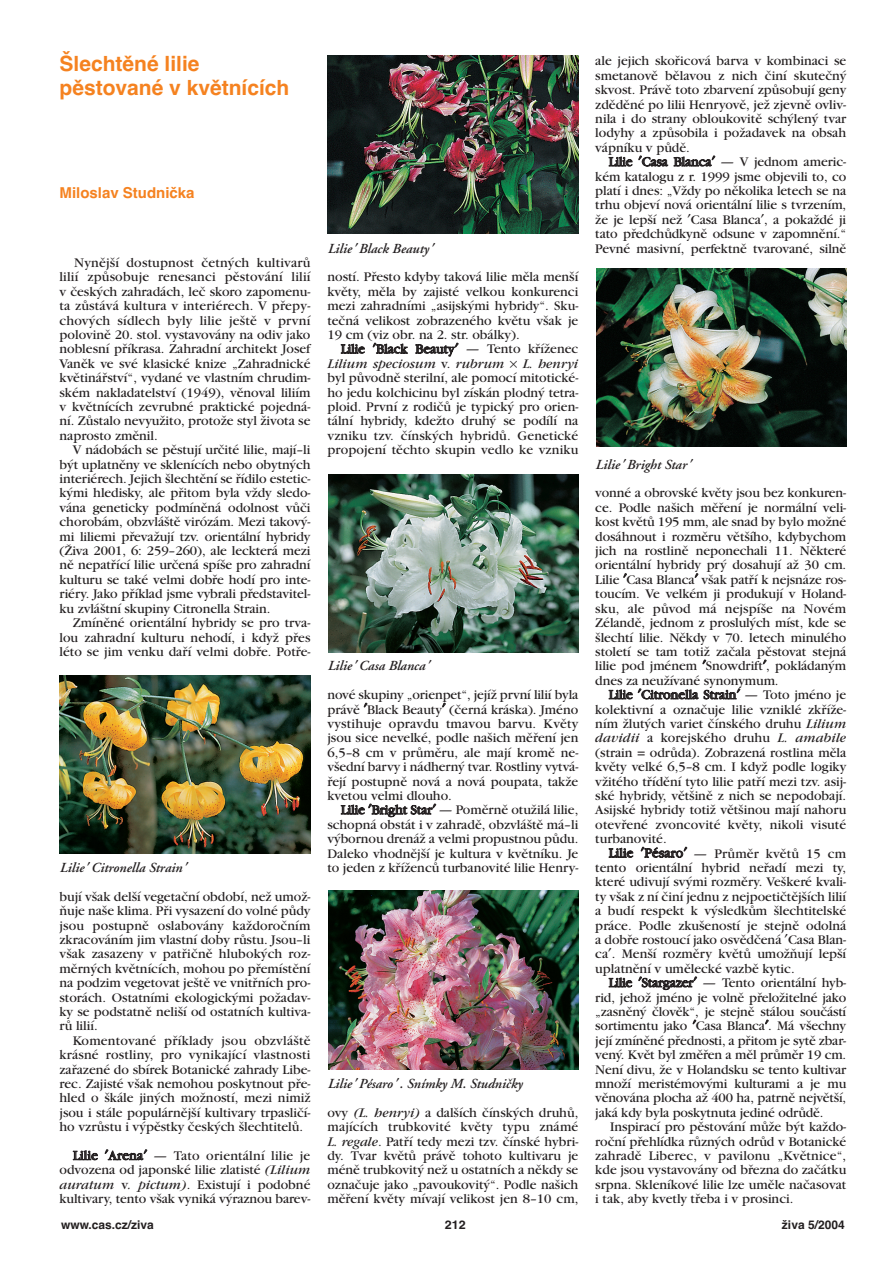
<style>
.page{position:relative;width:893px;height:1263px;background:#fff}
.page>*{position:absolute;margin:0;border:0;box-sizing:border-box;transform-origin:0 0}
.t1{font:700 21px/24px "Helvetica CE";color:#f58220}
.t2{font:700 15px "Helvetica CE";color:#f58220}
.t3{font:13.8px/14.4px "Garamond CE";color:#231f20;text-align:justify}
.t4{font:italic 600 13.8px "Adobe Garamond CE";color:#231f20}
.t5{font:italic 13.8px "Garamond CE";color:#231f20}
.t6{font:700 12px "Helvetica CE";color:#231f20}
.t7{font:700 12px "Helvetica CE";color:#231f20;scale:1.04 1}
.s1{font-style:italic}
</style>
<div class="page">
<img style="left:327px;top:55px;width:251px;height:179px">
<img style="left:596px;top:269px;width:250px;height:178px">
<img style="left:328px;top:474px;width:250px;height:178px">
<img style="left:60px;top:675px;width:250px;height:179px">
<img style="left:328px;top:891px;width:250px;height:178px">
<h1 class="t1" style="left:60px;top:51px;width:231px">Šlechtěné lilie pěstované v květnících</h1>
<p class="t2" style="left:60px;top:184px;width:137px">Miloslav Studnička</p>
<p class="t3" style="left:60px;top:257px;width:252px;text-indent:15px">Nynější dostupnost četných kultivarů lilií způsobuje renesanci pěstování lilií v českých zahradách, leč skoro zapomenu&shy;ta zůstává kultura v interiérech. V přepy&shy;chových sídlech byly lilie ještě v první polovině 20. stol. vystavovány na odiv jako noblesní příkrasa. Zahradní architekt Josef Vaněk ve své klasické knize „Zahradnické květinářství“, vydané ve vlastním chrudim&shy;ském nakladatelství (1949), věnoval liliím v květnících zevrubné praktické pojedná&shy;ní. Zůstalo nevyužito, protože styl života se naprosto změnil.</p>
<p class="t3" style="left:60px;top:444px;width:252px;text-indent:13px">V nádobách se pěstují určité lilie, mají–li být uplatněny ve sklenících nebo obytných interiérech. Jejich šlechtění se řídilo estetic&shy;kými hledisky, ale přitom byla vždy sledo&shy;vána geneticky podmíněná odolnost vůči chorobám, obzvláště virózám. Mezi takový&shy;mi liliemi převažují tzv. orientální hybridy (Živa 2001, 6: 259–260), ale leckterá mezi ně nepatřící lilie určená spíše pro zahradní kulturu se také velmi dobře hodí pro inte&shy;riéry. Jako příklad jsme vybrali představitel&shy;ku zvláštní skupiny Citronella Strain.</p>
<p class="t3" style="left:60px;top:617px;width:252px;text-indent:13px">Zmíněné orientální hybridy se pro trva&shy;lou zahradní kulturu nehodí, i když přes léto se jim venku daří velmi dobře. Potře-</p>
<p class="t4" style="left:60px;top:863px;width:124px">Lilie Citronella Strain</p>
<p class="t3" style="left:60px;top:890px;width:252px">bují však delší vegetační období, než umož&shy;ňuje naše klima. Při vysazení do volné půdy jsou postupně oslabovány každoročním zkracováním jim vlastní doby růstu. Jsou–li však zasazeny v patřičně hlubokých roz&shy;měrných květnících, mohou po přemístění na podzim vegetovat ještě ve vnitřních pro&shy;storách. Ostatními ekologickými požadav&shy;ky se podstatně neliší od ostatních kultiva&shy;rů lilií.</p>
<p class="t3" style="left:60px;top:1034px;width:252px;text-indent:13px">Komentované příklady jsou obzvláště krásné rostliny, pro vynikající vlastnosti zařazené do sbírek Botanické zahrady Libe&shy;rec. Zajisté však nemohou poskytnout pře&shy;hled o škále jiných možností, mezi nimiž jsou i stále populárnější kultivary trpasličí&shy;ho vzrůstu i výpěstky českých šlechtitelů.</p>
<p class="t3" style="left:60px;top:1150px;width:252px;text-indent:13px">Lilie Arena — Tato orientální lilie je odvozena od japonské lilie zlatisté <span class="s1">(Lilium auratum</span> v<span class="s1">. pictum)</span>. Existují i podobné kultivary, tento však vyniká výraznou barev-</p>
<p class="t4" style="left:327px;top:244px;width:103px">Lilie Black Beauty</p>
<p class="t3" style="left:327px;top:271px;width:252px">ností. Přesto kdyby taková lilie měla menší květy, měla by zajisté velkou konkurenci mezi zahradními „asijskými hybridy“. Sku&shy;tečná velikost zobrazeného květu však je 19 cm (viz obr. na 2. str. obálky).</p>
<p class="t3" style="left:327px;top:343px;width:252px;text-indent:13px">Lilie Black Beauty — Tento kříženec<br><span class="s1">Lilium speciosum</span> v. <span class="s1">rubrum</span></p>
<p class="t5" style="left:523px;top:359px;width:57px">L. henryi</p>
<p class="t3" style="left:327px;top:372px;width:252px">byl původně sterilní, ale pomocí mitotické&shy;ho jedu kolchicinu byl získán plodný tetra&shy;ploid. První z rodičů je typický pro orien&shy;tální hybridy, kdežto druhý se podílí na vzniku tzv. čínských hybridů. Genetické propojení těchto skupin vedlo ke vzniku</p>
<p class="t4" style="left:327px;top:661px;width:99px">Lilie Casa Blanca</p>
<p class="t3" style="left:327px;top:689px;width:252px">nové skupiny „orienpet“, jejíž první lilií byla právě Black Beauty (černá kráska). Jméno vystihuje opravdu tmavou barvu. Květy jsou sice nevelké, podle našich měření jen 6,5–8 cm v průměru, ale mají kromě ne&shy;všední barvy i nádherný tvar. Rostliny vytvá&shy;řejí postupně nová a nová poupata, takže kvetou velmi dlouho.</p>
<p class="t3" style="left:327px;top:804px;width:252px;text-indent:13px">Lilie Bright Star — Poměrně otužilá lilie, schopná obstát i v zahradě, obzvláště má–li výbornou drenáž a velmi propustnou půdu.<br>Daleko vhodnější je kultura v květníku. Je to jeden z kříženců turbanovité lilie Henry-</p>
<p class="t4" style="left:327px;top:1079px;width:197px">Lilie Pésaro . Snímky M. Studničky</p>
<p class="t3" style="left:327px;top:1106px;width:252px">ovy <span class="s1">(L. henryi)</span> a dalších čínských druhů, majících trubkovité květy typu známé <span class="s1">L. regale</span>. Patří tedy mezi tzv. čínské hybri&shy;dy. Tvar květů právě tohoto kultivaru je méně trubkovitý než u ostatních a někdy se označuje jako „pavoukovitý“. Podle našich měření květy mívají velikost jen 8–10 cm,</p>
<p class="t3" style="left:595px;top:55px;width:252px">ale jejich skořicová barva v kombinaci se smetanově bělavou z nich činí skutečný skvost. Právě toto zbarvení způsobují geny zděděné po lilii Henryově, jež zjevně ovliv&shy;nila i do strany obloukovitě schýlený tvar lodyhy a způsobila i požadavek na obsah vápníku v půdě.</p>
<p class="t3" style="left:595px;top:156px;width:252px;text-indent:13px">Lilie Casa Blanca — V jednom americ&shy;kém katalogu z r. 1999 jsme objevili to, co platí i dnes: „Vždy po několika letech se na trhu objeví nová orientální lilie s tvrzením, že je lepší než Casa Blanca , a pokaždé ji tato předchůdkyně odsune v zapomnění.“ Pevné masivní, perfektně tvarované, silně</p>
<p class="t4" style="left:595px;top:460px;width:93px">Lilie Bright Star</p>
<p class="t3" style="left:595px;top:487px;width:252px">vonné a obrovské květy jsou bez konkuren&shy;ce. Podle našich měření je normální veli&shy;kost květů 195 mm, ale snad by bylo možné dosáhnout i rozměru většího, kdybychom jich na rostlině neponechali 11. Některé orientální hybridy prý dosahují až 30 cm.<br>Lilie Casa Blanca však patří k nejsnáze ros&shy;toucím. Ve velkém ji produkují v Holand&shy;sku, ale původ má nejspíše na Novém Zélandě, jednom z proslulých míst, kde se šlechtí lilie. Někdy v 70. letech minulého století se tam totiž začala pěstovat stejná lilie pod jménem Snowdrift , pokládaným dnes za neužívané synonymum.</p>
<p class="t3" style="left:595px;top:689px;width:252px;text-indent:13px">Lilie Citronella Strain — Toto jméno je kolektivní a označuje lilie vzniklé zkříže&shy;ním žlutých variet čínského druhu <span class="s1">Lilium davidii</span> a korejského druhu <span class="s1">L. amabile </span>(strain = odrůda). Zobrazená rostlina měla květy velké 6,5–8 cm. I když podle logiky vžitého třídění tyto lilie patří mezi tzv. asij&shy;ské hybridy, většině z nich se nepodobají.<br>Asijské hybridy totiž většinou mají nahoru otevřené zvoncovité květy, nikoli visuté turbanovité.</p>
<p class="t3" style="left:595px;top:847px;width:252px;text-indent:13px">Lilie Pésaro — Průměr květů 15 cm tento orientální hybrid neřadí mezi ty, které udivují svými rozměry. Veškeré kvali&shy;ty však z ní činí jednu z nejpoetičtějších lilií a budí respekt k výsledkům šlechtitelské práce. Podle zkušeností je stejně odolná a dobře rostoucí jako osvědčená Casa Blan&shy;ca . Menší rozměry květů umožňují lepší uplatnění v umělecké vazbě kytic.</p>
<p class="t3" style="left:595px;top:977px;width:252px;text-indent:13px">Lilie Stargazer — Tento orientální hyb&shy;rid, jehož jméno je volně přeložitelné jako „zasněný člověk“, je stejně stálou součástí sortimentu jako Casa Blanca . Má všechny její zmíněné přednosti, a přitom je sytě zbar&shy;vený. Květ byl změřen a měl průměr 19 cm.<br>Není divu, že v Holandsku se tento kultivar množí meristémovými kulturami a je mu věnována plocha až 400 ha, patrně největší, jaká kdy byla poskytnuta jediné odrůdě.</p>
<p class="t3" style="left:595px;top:1121px;width:252px;text-indent:15px">Inspirací pro pěstování může být každo&shy;roční přehlídka různých odrůd v Botanické zahradě Liberec, v pavilonu „Květnice“, kde jsou vystavovány od března do začátku srpna. Skleníkové lilie lze uměle načasovat i tak, aby kvetly třeba i v prosinci.</p>
<p class="t6" style="left:61px;top:1217px;width:94px">www.cas.cz/ziva</p>
<p class="t7" style="left:445px;top:1217px;width:22px">212</p>
<p class="t6" style="left:782px;top:1217px;width:64px">živa 5/2004</p>
</div>
